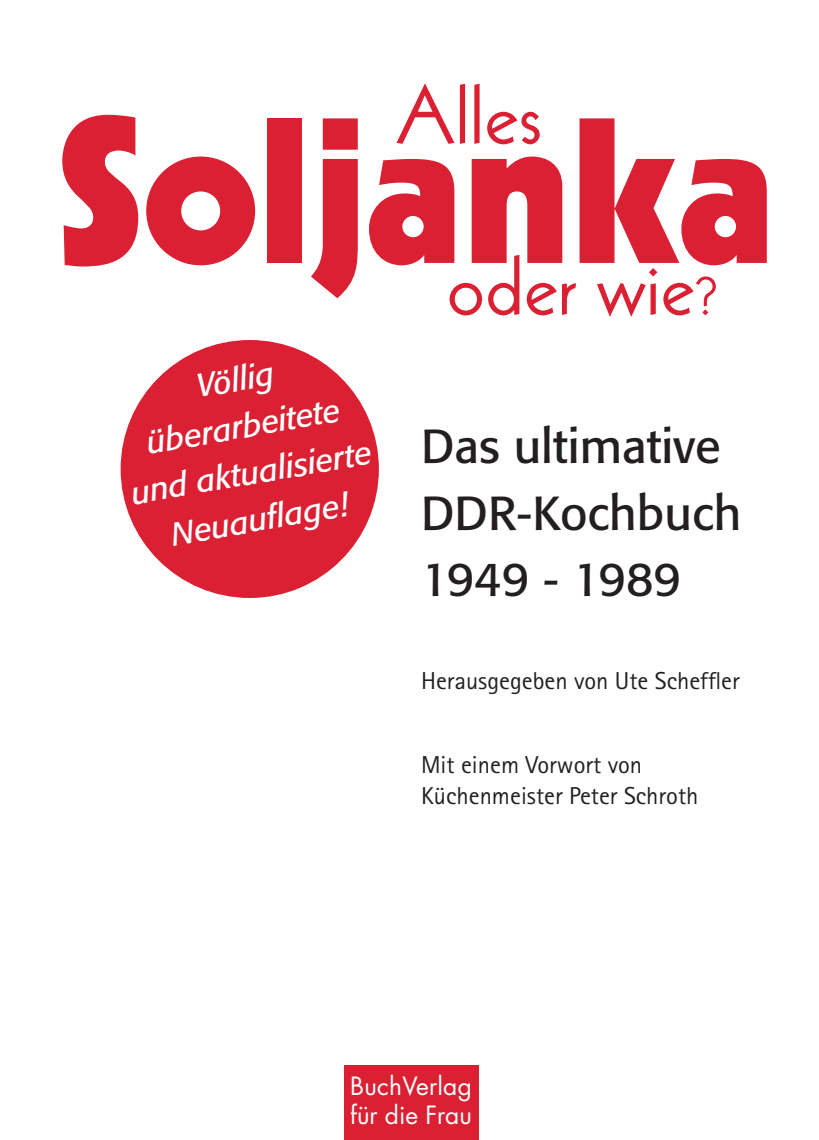
<style>
.page{position:relative;width:819px;height:1140px;background:#fff}
.page>*{position:absolute;margin:0;border:0;box-sizing:border-box;transform-origin:0 0}
.t1{font:47.25px/66.5px "Formata";color:#231f20}
.t2{font:italic 32.38px/47.2px "Formata";color:#fff;text-align:center}
.t3{font:24.5px/31.5px "Rotis Sans Serif";color:#231f20}
.t4{font:24.5px/29.8px "Futura";letter-spacing:.005em;color:#fff}
</style>
<div class="page">
<svg style="left:62px;top:115px;width:76px;height:152px"></svg>
<svg style="left:146px;top:157px;width:109px;height:108px"></svg>
<div style="left:267px;top:118px;width:35px;height:145px;background:#da2032"></div>
<svg style="left:311px;top:118px;width:46px;height:180px"></svg>
<svg style="left:369px;top:83px;width:397px;height:234px"></svg>
<div style="left:120px;top:340px;width:258px;height:258px;background:#da2032;border-radius:50%"></div>
<div style="left:344px;top:1066px;width:134px;height:74px;background:#da2032"></div>
<h2 class="t2" style="left:111px;top:378px;width:245px;rotate:-10deg">Völlig überarbeitete und aktualisierte<br>Neuaufl age!</h2>
<h1 class="t1" style="left:421px;top:413px;width:321px">Das ultimative<br>DDR-Kochbuch<br>1949 - 1989</h1>
<p class="t3" style="left:421px;top:665px;width:320px">Herausgegeben von Ute Scheffler</p>
<p class="t3" style="left:421px;top:749px;width:279px">Mit einem Vorwort von<br>Küchenmeister Peter Schroth</p>
<p class="t4" style="left:350px;top:1070px;width:123px">BuchVerlag für die Frau</p>
</div>
